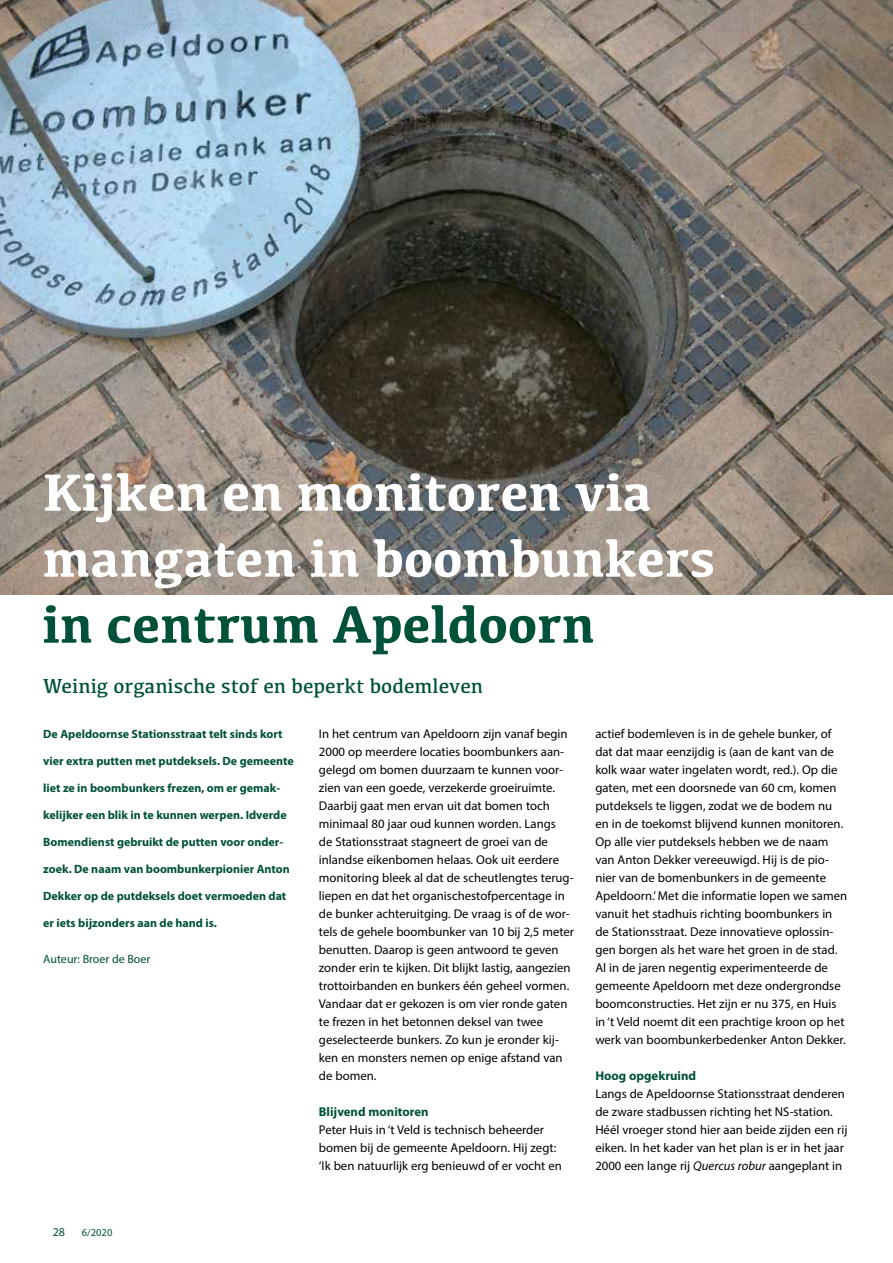
<style>
.page{position:relative;width:893px;height:1263px;background:#fff}
.page>*{position:absolute;margin:0;border:0;box-sizing:border-box;transform-origin:0 0}
.t1{font:700 54px/66px "Kefa";color:#fff}
.t2{font:700 54px "Kefa";color:#005139}
.t3{font:21px "Kefa";color:#005139}
.t4{font:12.75px/18px "Myriad Pro";color:#000}
.t5{font:700 12.75px "Myriad Pro";color:#005139}
.t6{font:700 12px "Myriad Pro";color:#005139}
.t7{font:12px "Myriad Pro";color:#005139}
.t8{font:10.5px "Myriad Pro";color:#005139}
.s1{font-style:italic}
</style>
<div class="page">
<img style="left:0;top:0;width:893px;height:595px">
<h1 class="t1" style="left:43px;top:457px;width:674px">Kijken en monitoren via mangaten in boombunkers</h1>
<h1 class="t2" style="left:43px;top:588px;width:554px">in centrum Apeldoorn</h1>
<h2 class="t3" style="left:43px;top:673px;width:441px">Weinig organische stof en beperkt bodemleven</h2>
<p class="t6" style="left:43px;top:726px;width:241px">De Apeldoornse Stationsstraat telt sinds kort</p>
<p class="t6" style="left:43px;top:753px;width:252px">vier extra putten met putdeksels. De gemeente</p>
<p class="t6" style="left:43px;top:780px;width:238px">liet ze in boombunkers frezen, om er gemak-</p>
<p class="t6" style="left:43px;top:807px;width:245px">kelijker een blik in te kunnen werpen. Idverde</p>
<p class="t6" style="left:43px;top:834px;width:241px">Bomendienst gebruikt de putten voor onder-</p>
<p class="t6" style="left:43px;top:861px;width:248px">zoek. De naam van boombunkerpionier Anton</p>
<p class="t6" style="left:43px;top:888px;width:245px">Dekker op de putdeksels doet vermoeden dat</p>
<p class="t6" style="left:43px;top:915px;width:175px">er iets bijzonders aan de hand is.</p>
<p class="t7" style="left:43px;top:952px;width:109px">Auteur: Broer de Boer</p>
<p class="t4" style="left:319px;top:725px;width:257px">In het centrum van Apeldoorn zijn vanaf begin 2000 op meerdere locaties boombunkers aan&shy;gelegd om bomen duurzaam te kunnen voor&shy;zien van een goede, verzekerde groeiruimte.<br>Daarbij gaat men ervan uit dat bomen toch minimaal 80 jaar oud kunnen worden. Langs<br>de Stationsstraat stagneert de groei van de inlandse eikenbomen helaas. Ook uit eerdere monitoring bleek al dat de scheutlengtes terug&shy;liepen en dat het organischestofpercentage in de bunker achteruitging. De vraag is of de wor&shy;tels de gehele boombunker van 10 bij 2,5 meter benutten. Daarop is geen antwoord te geven zonder erin te kijken. Dit blijkt lastig, aangezien trottoirbanden en bunkers één geheel vormen.<br>Vandaar dat er gekozen is om vier ronde gaten te frezen in het betonnen deksel van twee geselecteerde bunkers. Zo kun je eronder kij&shy;ken en monsters nemen op enige afstand van de bomen.</p>
<p class="t5" style="left:319px;top:1103px;width:111px">Blijvend monitoren</p>
<p class="t4" style="left:319px;top:1121px;width:244px">Peter Huis in ‘t Veld is technisch beheerder bomen bij de gemeente Apeldoorn. Hij zegt: ‘Ik ben natuurlijk erg benieuwd of er vocht en</p>
<p class="t4" style="left:595px;top:725px;width:253px">actief bodemleven is in de gehele bunker, of dat dat maar eenzijdig is (aan de kant van de kolk waar water ingelaten wordt, red.). Op die gaten, met een doorsnede van 60 cm, komen putdeksels te liggen, zodat we de bodem nu en in de toekomst blijvend kunnen monitoren.<br>Op alle vier putdeksels hebben we de naam van Anton Dekker vereeuwigd. Hij is de pio&shy;nier van de bomenbunkers in de gemeente Apeldoorn.’ Met die informatie lopen we samen vanuit het stadhuis richting boombunkers in de Stationsstraat. Deze innovatieve oplossin&shy;gen borgen als het ware het groen in de stad.<br>Al in de jaren negentig experimenteerde de gemeente Apeldoorn met deze ondergrondse boomconstructies. Het zijn er nu 375, en Huis in ‘t Veld noemt dit een prachtige kroon op het werk van boombunkerbedenker Anton Dekker.</p>
<p class="t5" style="left:595px;top:1068px;width:102px">Hoog opgekruind</p>
<p class="t4" style="left:595px;top:1085px;width:254px">Langs de Apeldoornse Stationsstraat denderen de zware stadbussen richting het NS-station.<br>Héél vroeger stond hier aan beide zijden een rij eiken. In het kader van het plan is er in het jaar 2000 een lange rij <span class="s1">Quercus robur</span> aangeplant in</p>
<p class="t7" style="left:53px;top:1224px;width:14px">28</p>
<p class="t8" style="left:82px;top:1226px;width:32px">6/2020</p>
</div>
